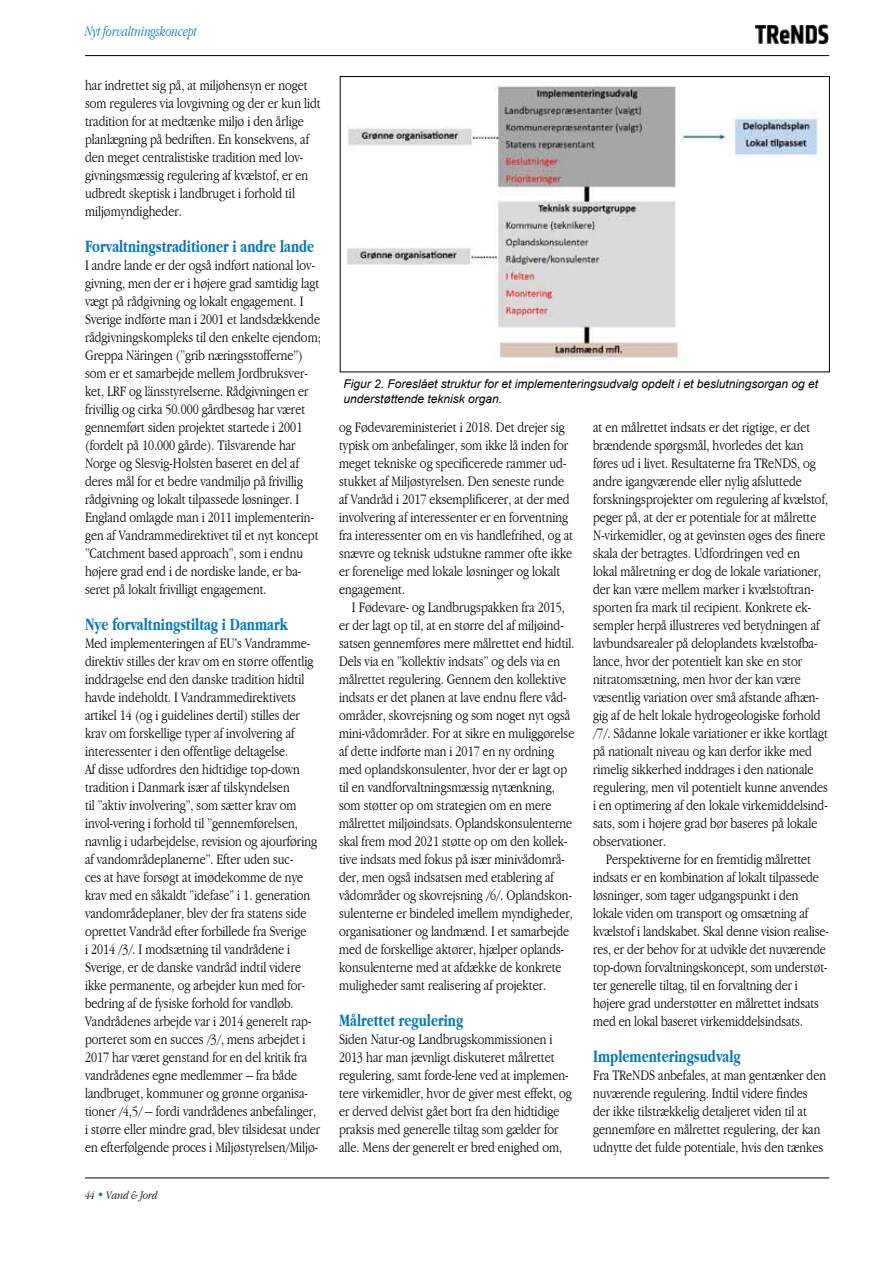
<style>
.page{position:relative;width:893px;height:1263px;background:#fff}
.page>*{position:absolute;margin:0;border:0;box-sizing:border-box;transform-origin:0 0}
.t1{font:700 condensed 18px "Garamond";color:#0078bb;scale:.9 1}
.t2{font:300 condensed 15px/18px "Garamond";color:#000}
.t3{font:italic 300 condensed 15px "Garamond";color:#0078bb;scale:.9 1}
.t4{font:italic 12px/15px "Arial";color:#000}
.t5{font:italic 300 condensed 12px "Garamond";color:#000}
.s1{color:#0079bc}
</style>
<div class="page">
<hr style="left:85px;top:1177px;width:744px;height:1px;background:#000">
<svg style="left:85px;top:1177px;width:79px;height:2px"></svg>
<hr style="left:85px;top:55px;width:744px;height:1px;background:#000">
<img style="left:756px;top:24px;width:73px;height:21px">
<img style="left:346px;top:83px;width:476px;height:277px">
<div style="left:340px;top:76px;width:490px;height:296px;border:1px solid #000"></div>
<p class="t3" style="left:85px;top:23px;width:126px">Nyt forvaltningskoncept</p>
<p class="t2" style="left:85px;top:76px;width:237px">har indrettet sig på, at miljøhensyn er noget som reguleres via lovgivning og der er kun lidt tradition for at medtænke miljø i den årlige planlægning på bedriften. En konsekvens, af den meget centralistiske tradition med lov&shy;givningsmæssig regulering af kvælstof, er en udbredt skeptisk i landbruget i forhold til miljømyndigheder.</p>
<p class="t1" style="left:85px;top:236px;width:256px">Forvaltningstraditioner i andre lande</p>
<p class="t2" style="left:85px;top:256px;width:237px">I andre lande er der også indført national lov&shy;givning, men der er i højere grad samtidig lagt vægt på rådgivning og lokalt engagement. I Sverige indførte man i 2001 et landsdækkende rådgivningskompleks til den enkelte ejendom; Greppa Näringen (”grib næringsstofferne”) som er et samarbejde mellem Jordbruksver&shy;ket, LRF og länsstyrelserne. Rådgivningen er frivillig og cirka 50.000 gårdbesøg har været gennemført siden projektet startede i 2001 (fordelt på 10.000 gårde). Tilsvarende har Norge og Slesvig-Holsten baseret en del af deres mål for et bedre vandmiljø på frivillig rådgivning og lokalt tilpassede løsninger. I England omlagde man i 2011 implementerin&shy;gen af Vandrammedirektivet til et nyt koncept ”Catchment based approach”, som i endnu højere grad end i de nordiske lande, er ba&shy;seret på lokalt frivilligt engagement.</p>
<p class="t1" style="left:85px;top:614px;width:227px">Nye forvaltningstiltag i Danmark</p>
<p class="t2" style="left:85px;top:634px;width:237px">Med implementeringen af EU's Vandramme&shy;direktiv stilles der krav om en større offentlig inddragelse end den danske tradition hidtil havde indeholdt. I Vandrammedirektivets artikel 14 (og i guidelines dertil) stilles der krav om forskellige typer af involvering af interessenter i den offentlige deltagelse.<br>Af disse udfordres den hidtidige top-down tradition i Danmark især af tilskyndelsen<br>til ”aktiv involvering”, som sætter krav om invol-vering i forhold til ”gennemførelsen, navnlig i udarbejdelse, revision og ajourføring af vandområdeplanerne”. Efter uden suc-<br>ces at have forsøgt at imødekomme de nye krav med en såkaldt ”idefase” i 1. generation vandområdeplaner, blev der fra statens side oprettet Vandråd efter forbillede fra Sverige<br>i 2014 /3/. I modsætning til vandrådene i Sverige, er de danske vandråd indtil videre ikke permanente, og arbejder kun med for&shy;bedring af de fysiske forhold for vandløb.<br>Vandrådenes arbejde var i 2014 generelt rap&shy;porteret som en succes /3/, mens arbejdet i 2017 har været genstand for en del kritik fra vandrådenes egne medlemmer – fra både landbruget, kommuner og grønne organisa&shy;tioner /4,5/ – fordi vandrådenes anbefalinger, i større eller mindre grad, blev tilsidesat under en efterfølgende proces i Miljøstyrelsen/Miljø-</p>
<p class="t5" style="left:85px;top:1189px;width:74px">44 <span class="s1">•</span> Vand &amp; Jord</p>
<p class="t4" style="left:343px;top:376px;width:476px">Figur 2. Foreslået struktur for et implementeringsudvalg opdelt i et beslutningsorgan og et understøttende teknisk organ.</p>
<p class="t2" style="left:339px;top:418px;width:235px">og Fødevareministeriet i 2018. Det drejer sig typisk om anbefalinger, som ikke lå inden for meget tekniske og specificerede rammer ud&shy;stukket af Miljøstyrelsen. Den seneste runde af Vandråd i 2017 eksemplificerer, at der med involvering af interessenter er en forventning fra interessenter om en vis handlefrihed, og at snævre og teknisk udstukne rammer ofte ikke er forenelige med lokale løsninger og lokalt engagement.</p>
<p class="t2" style="left:339px;top:598px;width:237px;text-indent:13px">I Fødevare- og Landbrugspakken fra 2015, er der lagt op til, at en større del af miljøind&shy;satsen gennemføres mere målrettet end hidtil.<br>Dels via en ”kollektiv indsats” og dels via en målrettet regulering. Gennem den kollektive indsats er det planen at lave endnu flere våd&shy;områder, skovrejsning og som noget nyt også mini-vådområder. For at sikre en muliggørelse af dette indførte man i 2017 en ny ordning med oplandskonsulenter, hvor der er lagt op til en vandforvaltningsmæssig nytænkning, som støtter op om strategien om en mere målrettet miljøindsats. Oplandskonsulenterne skal frem mod 2021 støtte op om den kollek&shy;tive indsats med fokus på især minivådområ&shy;der, men også indsatsen med etablering af vådområder og skovrejsning /6/. Oplandskon&shy;sulenterne er bindeled imellem myndigheder, organisationer og landmænd. I et samarbejde med de forskellige aktører, hjælper oplands&shy;konsulenterne med at afdække de konkrete muligheder samt realisering af projekter.</p>
<p class="t1" style="left:339px;top:1010px;width:140px">Målrettet regulering</p>
<p class="t2" style="left:339px;top:1030px;width:234px">Siden Natur-og Landbrugskommissionen i 2013 har man jævnligt diskuteret målrettet regulering, samt forde-lene ved at implemen&shy;tere virkemidler, hvor de giver mest effekt, og er derved delvist gået bort fra den hidtidige praksis med generelle tiltag som gælder for alle. Mens der generelt er bred enighed om,</p>
<p class="t2" style="left:593px;top:418px;width:236px">at en målrettet indsats er det rigtige, er det brændende spørgsmål, hvorledes det kan føres ud i livet. Resultaterne fra TReNDS, og andre igangværende eller nylig afsluttede forskningsprojekter om regulering af kvælstof, peger på, at der er potentiale for at målrette N-virkemidler, og at gevinsten øges des finere skala der betragtes. Udfordringen ved en lokal målretning er dog de lokale variationer, der kan være mellem marker i kvælstoftran&shy;sporten fra mark til recipient. Konkrete ek&shy;sempler herpå illustreres ved betydningen af lavbundsarealer på deloplandets kvælstofba&shy;lance, hvor der potentielt kan ske en stor nitratomsætning, men hvor der kan være væsentlig variation over små afstande afhæn&shy;gig af de helt lokale hydrogeologiske forhold /7/. Sådanne lokale variationer er ikke kortlagt på nationalt niveau og kan derfor ikke med rimelig sikkerhed inddrages i den nationale regulering, men vil potentielt kunne anvendes i en optimering af den lokale virkemiddelsind&shy;sats, som i højere grad bør baseres på lokale observationer.</p>
<p class="t2" style="left:593px;top:850px;width:237px;text-indent:13px">Perspektiverne for en fremtidig målrettet indsats er en kombination af lokalt tilpassede løsninger, som tager udgangspunkt i den lokale viden om transport og omsætning af kvælstof i landskabet. Skal denne vision realise&shy;res, er der behov for at udvikle det nuværende top-down forvaltningskoncept, som understøt&shy;ter generelle tiltag, til en forvaltning der i højere grad understøtter en målrettet indsats med en lokal baseret virkemiddelsindsats.</p>
<p class="t1" style="left:593px;top:1046px;width:165px">Implementeringsudvalg</p>
<p class="t2" style="left:593px;top:1066px;width:234px">Fra TReNDS anbefales, at man gentænker den nuværende regulering. Indtil videre findes der ikke tilstrækkelig detaljeret viden til at gennemføre en målrettet regulering, der kan udnytte det fulde potentiale, hvis den tænkes</p>
</div>
